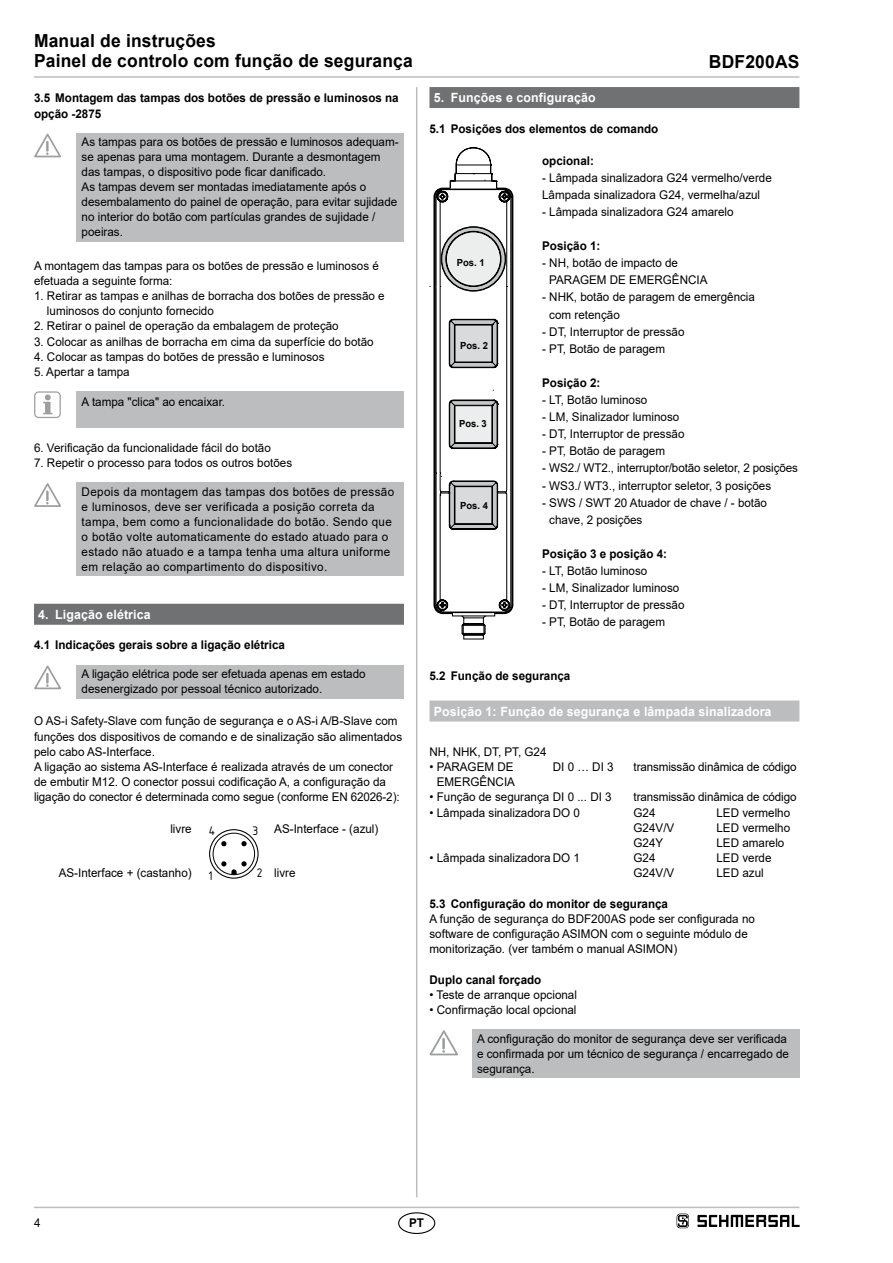
<style>
.page{position:relative;width:893px;height:1263px;background:#fff}
.page>*{position:absolute;margin:0;border:0;box-sizing:border-box;transform-origin:0 0}
.t1{font:19.5px "Isonorm 3098";color:#000}
.t2{font:700 18px/20.2px "Arial";letter-spacing:.01em;color:#000}
.t3{font:700 12.75px "Arial";letter-spacing:.01em;color:#fff}
.t4{font:12px/15.1px "Arial";color:#000}
.t5{font:12px/15px "Arial";letter-spacing:.03em;color:#000}
.t6{font:700 12px/15.1px "Arial";color:#000}
.t7{font:700 9.75px "Arial";color:#000}
</style>
<div class="page">
<hr style="left:34px;top:1207px;width:765px;height:1px;background:#bbbdbe">
<hr style="left:34px;top:76px;width:765px;height:2px;background:#bbbdbe">
<hr style="left:416px;top:87px;width:1px;height:1110px;background:#bbbdbe">
<div style="left:398px;top:1212px;width:37px;height:22px;border:1px solid #000;border-radius:50%"></div>
<svg style="left:677px;top:1213px;width:12px;height:15px"></svg>
<svg style="left:697px;top:1215px;width:102px;height:12px"></svg>
<div style="left:34px;top:604px;width:370px;height:21px;background:#707172"></div>
<div style="left:77px;top:133px;width:327px;height:109px;background:#bbbdbe"></div>
<svg style="left:34px;top:133px;width:27px;height:25px"></svg>
<div style="left:77px;top:391px;width:327px;height:36px;background:#bbbdbe"></div>
<svg style="left:43px;top:394px;width:9px;height:20px"></svg>
<div style="left:34px;top:391px;width:27px;height:27px;border:1px solid #9c9e9f;border-radius:4px"></div>
<div style="left:77px;top:482px;width:327px;height:94px;background:#bbbdbe"></div>
<svg style="left:34px;top:483px;width:27px;height:24px"></svg>
<div style="left:77px;top:665px;width:327px;height:34px;background:#bbbdbe"></div>
<svg style="left:34px;top:665px;width:27px;height:25px"></svg>
<svg style="left:209px;top:829px;width:50px;height:50px"></svg>
<div style="left:213px;top:833px;width:42px;height:42px;border:1px solid #000;border-radius:50%"></div>
<div style="left:429px;top:87px;width:370px;height:21px;background:#707172"></div>
<div style="left:429px;top:700px;width:370px;height:21px;background:#bbbdbe"></div>
<svg style="left:429px;top:147px;width:84px;height:492px"></svg>
<div style="left:472px;top:1029px;width:327px;height:49px;background:#bbbdbe"></div>
<svg style="left:429px;top:1030px;width:29px;height:26px"></svg>
<h2 class="t2" style="left:34px;top:31px;width:380px">Manual de instruções<br>Painel de controlo com função de segurança</h2>
<p class="t6" style="left:34px;top:91px;width:366px">3.5 Montagem das tampas dos botões de pressão e luminosos na opção -2875</p>
<p class="t4" style="left:82px;top:134px;width:319px">As tampas para os botões de pressão e luminosos adequam&shy;se apenas para uma montagem. Durante a desmontagem das tampas, o dispositivo pode ficar danificado.<br>As tampas devem ser montadas imediatamente após o desembalamento do painel de operação, para evitar sujidade no interior do botão com partículas grandes de sujidade / poeiras.</p>
<p class="t4" style="left:34px;top:258px;width:346px">A montagem das tampas para os botões de pressão e luminosos é efetuada a seguinte forma:</p>
<p class="t4" style="left:47px;top:288px;width:339px;text-indent:-13px">1. Retirar as tampas e anilhas de borracha dos botões de pressão e luminosos do conjunto fornecido</p>
<p class="t4" style="left:34px;top:318px;width:306px">2. Retirar o painel de operação da embalagem de proteção</p>
<p class="t4" style="left:34px;top:334px;width:341px">3. Colocar as anilhas de borracha em cima da superfície do botão</p>
<p class="t4" style="left:34px;top:349px;width:292px">4. Colocar as tampas do botões de pressão e luminosos</p>
<p class="t4" style="left:34px;top:364px;width:97px">5. Apertar a tampa</p>
<p class="t4" style="left:82px;top:394px;width:143px">A tampa "clica" ao encaixar.</p>
<p class="t4" style="left:34px;top:440px;width:238px">6. Verificação da funcionalidade fácil do botão</p>
<p class="t4" style="left:34px;top:455px;width:260px">7. Repetir o processo para todos os outros botões</p>
<p class="t5" style="left:82px;top:484px;width:314px">Depois da montagem das tampas dos botões de pressão e luminosos, deve ser verificada a posição correta da tampa, bem como a funcionalidade do botão. Sendo que o botão volte automaticamente do estado atuado para o estado não atuado e a tampa tenha uma altura uniforme em relação ao compartimento do dispositivo.</p>
<p class="t3" style="left:38px;top:606px;width:114px">4. Ligação elétrica</p>
<p class="t6" style="left:34px;top:638px;width:252px">4.1 Indicações gerais sobre a ligação elétrica</p>
<p class="t4" style="left:82px;top:666px;width:286px">A ligação elétrica pode ser efetuada apenas em estado desenergizado por pessoal técnico autorizado.</p>
<p class="t4" style="left:34px;top:713px;width:370px">O AS-i Safety-Slave com função de segurança e o AS-i A/B-Slave com funções dos dispositivos de comando e de sinalização são alimentados pelo cabo AS-Interface.<br>A ligação ao sistema AS-Interface é realizada através de um conector de embutir M12. O conector possui codificação A, a configuração da ligação do conector é determinada como segue (conforme EN 62026-2):</p>
<p class="t4" style="left:170px;top:821px;width:23px">livre</p>
<h1 class="t1" style="left:253px;top:816px;width:7px">3</h1>
<h1 class="t1" style="left:209px;top:862px;width:5px">1</h1>
<h1 class="t1" style="left:257px;top:859px;width:7px">2</h1>
<h1 class="t1" style="left:209px;top:817px;width:8px">4</h1>
<p class="t4" style="left:274px;top:821px;width:106px">AS-Interface - (azul)</p>
<p class="t4" style="left:59px;top:865px;width:134px">AS-Interface + (castanho)</p>
<p class="t4" style="left:274px;top:865px;width:23px">livre</p>
<p class="t3" style="left:434px;top:89px;width:163px">5. Funções e configuração</p>
<p class="t6" style="left:429px;top:121px;width:230px">5.1 Posições dos elementos de comando</p>
<h2 class="t2" style="left:709px;top:52px;width:92px">BDF200AS</h2>
<p class="t7" style="left:457px;top:255px;width:29px">Pos. 1</p>
<p class="t7" style="left:460px;top:338px;width:29px">Pos. 2</p>
<p class="t7" style="left:459px;top:417px;width:29px">Pos. 3</p>
<p class="t7" style="left:460px;top:499px;width:29px">Pos. 4</p>
<p class="t6" style="left:542px;top:153px;width:53px">opcional:</p>
<p class="t4" style="left:542px;top:169px;width:231px;line-height:17.1px">- Lâmpada sinalizadora G24 vermelho/verde<br>Lâmpada sinalizadora G24, vermelha/azul</p>
<p class="t4" style="left:542px;top:204px;width:193px">- Lâmpada sinalizadora G24 amarelo</p>
<p class="t6" style="left:542px;top:238px;width:60px">Posição 1:</p>
<p class="t4" style="left:549px;top:254px;width:160px;line-height:17.1px;text-indent:-7px">- NH, botão de impacto de<br>PARAGEM DE EMERGÊNCIA</p>
<p class="t4" style="left:549px;top:289px;width:207px;line-height:17.1px;text-indent:-7px">- NHK, botão de paragem de emergência com retenção</p>
<p class="t4" style="left:542px;top:324px;width:144px">- DT, Interruptor de pressão</p>
<p class="t4" style="left:542px;top:341px;width:124px">- PT, Botão de paragem</p>
<p class="t6" style="left:542px;top:375px;width:60px">Posição 2:</p>
<p class="t4" style="left:542px;top:392px;width:107px">- LT, Botão luminoso</p>
<p class="t4" style="left:542px;top:409px;width:139px">- LM, Sinalizador luminoso</p>
<p class="t4" style="left:542px;top:426px;width:144px">- DT, Interruptor de pressão</p>
<p class="t4" style="left:542px;top:443px;width:124px">- PT, Botão de paragem</p>
<p class="t4" style="left:542px;top:461px;width:257px">- WS2./ WT2. , interruptor/botão seletor, 2 posições</p>
<p class="t4" style="left:542px;top:478px;width:231px">- WS3./ WT3. , interruptor seletor, 3 posições</p>
<p class="t4" style="left:549px;top:494px;width:219px;line-height:17.1px;text-indent:-7px">- SWS / SWT 20 Atuador de chave / - botão chave, 2 posições</p>
<p class="t6" style="left:542px;top:546px;width:126px">Posição 3 e posição 4:</p>
<p class="t4" style="left:542px;top:563px;width:107px">- LT, Botão luminoso</p>
<p class="t4" style="left:542px;top:580px;width:139px">- LM, Sinalizador luminoso</p>
<p class="t4" style="left:542px;top:597px;width:144px">- DT, Interruptor de pressão</p>
<p class="t4" style="left:542px;top:614px;width:124px">- PT, Botão de paragem</p>
<p class="t6" style="left:429px;top:668px;width:142px">5.2 Função de segurança</p>
<p class="t3" style="left:434px;top:702px;width:339px">Posição 1: Função de segurança e lâmpada sinalizadora</p>
<p class="t4" style="left:429px;top:744px;width:119px">NH, NHK, DT, PT, G24</p>
<p class="t4" style="left:429px;top:759px;width:87px;text-align:right">• PARAGEM DE<br>EMERGÊNCIA</p>
<p class="t4" style="left:553px;top:759px;width:62px">DI 0 … DI 3</p>
<p class="t4" style="left:634px;top:759px;width:164px">transmissão dinâmica de código</p>
<p class="t4" style="left:429px;top:789px;width:184px">• Função de segurança DI 0 ... DI 3</p>
<p class="t4" style="left:634px;top:789px;width:164px">transmissão dinâmica de código</p>
<p class="t4" style="left:429px;top:805px;width:152px">• Lâmpada sinalizadora DO 0</p>
<p class="t4" style="left:634px;top:805px;width:23px">G24</p>
<p class="t4" style="left:716px;top:805px;width:75px">LED vermelho</p>
<p class="t4" style="left:634px;top:820px;width:42px">G24V/V</p>
<p class="t4" style="left:716px;top:820px;width:75px">LED vermelho</p>
<p class="t4" style="left:634px;top:835px;width:31px">G24Y</p>
<p class="t4" style="left:716px;top:835px;width:69px">LED amarelo</p>
<p class="t4" style="left:429px;top:850px;width:152px">• Lâmpada sinalizadora DO 1</p>
<p class="t4" style="left:634px;top:850px;width:23px">G24</p>
<p class="t4" style="left:716px;top:850px;width:56px">LED verde</p>
<p class="t4" style="left:634px;top:865px;width:42px">G24V/V</p>
<p class="t4" style="left:716px;top:865px;width:49px">LED azul</p>
<p class="t6" style="left:429px;top:896px;width:240px">5.3 Configuração do monitor de segurança</p>
<p class="t4" style="left:429px;top:911px;width:327px">A função de segurança do BDF200AS pode ser configurada no software de configuração ASIMON com o seguinte módulo de monitorização. (ver também o manual ASIMON)</p>
<p class="t6" style="left:429px;top:972px;width:113px">Duplo canal forçado</p>
<p class="t4" style="left:429px;top:987px;width:149px">• Teste de arranque opcional</p>
<p class="t4" style="left:429px;top:1002px;width:149px">• Confirmação local opcional</p>
<p class="t4" style="left:477px;top:1031px;width:313px">A configuração do monitor de segurança deve ser verificada e confirmada por um técnico de segurança / encarregado de segurança.</p>
<p class="t4" style="left:34px;top:1215px;width:8px">4</p>
<p class="t6" style="left:409px;top:1215px;width:16px">PT</p>
</div>
